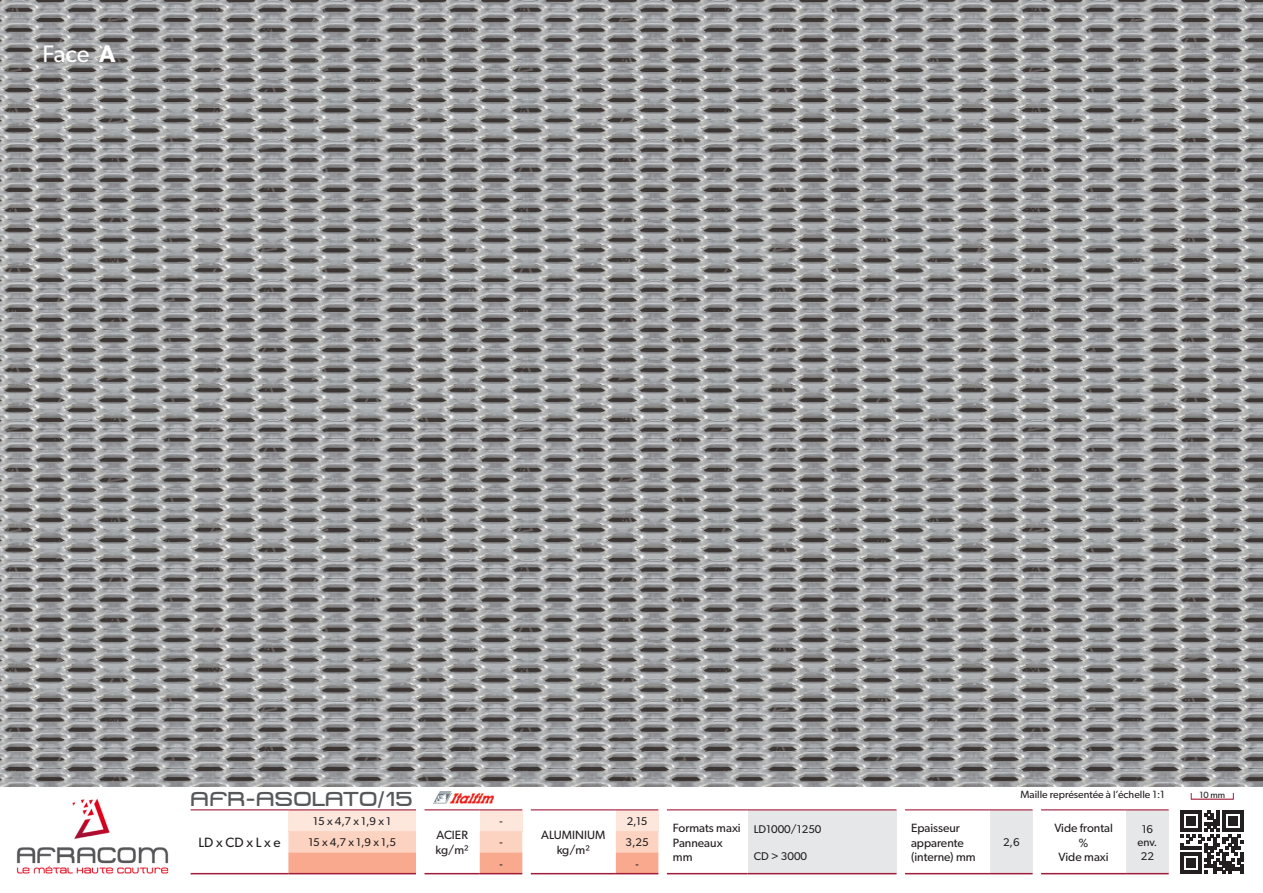
<style>
.page{position:relative;width:1263px;height:893px;background:#fff}
.page>*{position:absolute;margin:0;border:0;box-sizing:border-box;transform-origin:0 0}
.t1{font:24px "Gibson";color:#fff}
.Paragraphe_Afracom{font:20.1px "Metro DF";color:#57585a}
.Paragraphe_Afracom-2{font:13.5px "Gibson";color:#231f20}
.Paragraphe_Afracom-3{font:12px "Gibson";color:#231f20}
.Paragraphe_Afracom-4{font:11.25px "Gibson";color:#231f20}
.Paragraphe_Afracom-5{font:10.5px "Gibson";color:#231f20}
.Paragraphe_Afracom-6{font:9px "Gibson";color:#231f20}
.s1{font-weight:600}
</style>
<div class="page">
<img style="left:16px;top:798px;width:153px;height:76px">
<img style="left:0;top:0;width:1263px;height:787px">
<div style="left:288px;top:810px;width:128px;height:21px;background:#fde7dc"></div>
<div style="left:480px;top:810px;width:42px;height:21px;background:#fde7dc"></div>
<div style="left:616px;top:810px;width:42px;height:21px;background:#fde7dc"></div>
<div style="left:748px;top:810px;width:148px;height:64px;background:#e6e7e9"></div>
<div style="left:990px;top:810px;width:42px;height:64px;background:#e6e7e9"></div>
<div style="left:1126px;top:810px;width:43px;height:64px;background:#e6e7e9"></div>
<svg style="left:288px;top:831px;width:370px;height:43px"></svg>
<hr style="left:191px;top:809px;width:97px;height:1px;background:#a11c3a">
<hr style="left:288px;top:809px;width:128px;height:1px;background:#a11c3a">
<hr style="left:424px;top:809px;width:56px;height:1px;background:#a11c3a">
<hr style="left:480px;top:809px;width:42px;height:1px;background:#a11c3a">
<hr style="left:531px;top:809px;width:85px;height:1px;background:#a11c3a">
<hr style="left:616px;top:809px;width:42px;height:1px;background:#a11c3a">
<hr style="left:667px;top:809px;width:81px;height:1px;background:#a11c3a">
<hr style="left:748px;top:809px;width:148px;height:1px;background:#a11c3a">
<hr style="left:905px;top:809px;width:85px;height:1px;background:#a11c3a">
<hr style="left:990px;top:809px;width:42px;height:1px;background:#a11c3a">
<hr style="left:1041px;top:809px;width:85px;height:1px;background:#a11c3a">
<hr style="left:1126px;top:809px;width:43px;height:1px;background:#a11c3a">
<hr style="left:191px;top:873px;width:97px;height:1px;background:#a11c3a">
<hr style="left:288px;top:873px;width:128px;height:1px;background:#a11c3a">
<hr style="left:424px;top:873px;width:56px;height:1px;background:#a11c3a">
<hr style="left:480px;top:873px;width:42px;height:1px;background:#a11c3a">
<hr style="left:531px;top:873px;width:85px;height:1px;background:#a11c3a">
<hr style="left:616px;top:873px;width:42px;height:1px;background:#a11c3a">
<hr style="left:667px;top:873px;width:81px;height:1px;background:#a11c3a">
<hr style="left:748px;top:873px;width:148px;height:1px;background:#a11c3a">
<hr style="left:905px;top:873px;width:85px;height:1px;background:#a11c3a">
<hr style="left:990px;top:873px;width:42px;height:1px;background:#a11c3a">
<hr style="left:1041px;top:873px;width:85px;height:1px;background:#a11c3a">
<hr style="left:1126px;top:873px;width:43px;height:1px;background:#a11c3a">
<svg style="left:1181px;top:811px;width:63px;height:63px"></svg>
<hr style="left:1191px;top:799px;width:42px;height:1px;background:#a11c3a">
<img style="left:433px;top:792px;width:61px;height:11px">
<p class="t1" style="left:43px;top:39px;width:74px">Face <span class="s1">A</span></p>
<p class="Paragraphe_Afracom" style="left:191px;top:788px;width:223px">AFR-ASOLATO/15</p>
<p class="Paragraphe_Afracom-5" style="left:1020px;top:788px;width:146px">Maille représentée à l’échelle 1:1</p>
<p class="Paragraphe_Afracom-6" style="left:1199px;top:789px;width:27px">10 mm</p>
<p class="Paragraphe_Afracom-2" style="left:198px;top:834px;width:84px">LD x CD x L x e</p>
<p class="Paragraphe_Afracom-4" style="left:313px;top:814px;width:79px">15 x 4,7 x 1,9 x 1</p>
<p class="Paragraphe_Afracom-4" style="left:499px;top:814px;width:5px">-</p>
<p class="Paragraphe_Afracom-4" style="left:627px;top:814px;width:22px">2,15</p>
<p class="Paragraphe_Afracom-3" style="left:436px;top:828px;width:33px">ACIER</p>
<p class="Paragraphe_Afracom-3" style="left:435px;top:842px;width:35px">kg/m²</p>
<p class="Paragraphe_Afracom-3" style="left:541px;top:828px;width:66px">ALUMINIUM</p>
<p class="Paragraphe_Afracom-3" style="left:557px;top:842px;width:35px">kg/m²</p>
<p class="Paragraphe_Afracom-4" style="left:308px;top:836px;width:89px">15 x 4,7 x 1,9 x 1,5</p>
<p class="Paragraphe_Afracom-4" style="left:499px;top:836px;width:5px">-</p>
<p class="Paragraphe_Afracom-4" style="left:625px;top:836px;width:25px">3,25</p>
<p class="Paragraphe_Afracom-4" style="left:499px;top:857px;width:5px">-</p>
<p class="Paragraphe_Afracom-4" style="left:635px;top:857px;width:5px">-</p>
<p class="Paragraphe_Afracom-3" style="left:673px;top:821px;width:69px">Formats maxi</p>
<p class="Paragraphe_Afracom-3" style="left:673px;top:835px;width:51px">Panneaux</p>
<p class="Paragraphe_Afracom-3" style="left:673px;top:850px;width:21px">mm</p>
<p class="Paragraphe_Afracom-4" style="left:754px;top:822px;width:69px">LD1000/1250</p>
<p class="Paragraphe_Afracom-4" style="left:754px;top:849px;width:55px">CD &gt; 3000</p>
<p class="Paragraphe_Afracom-3" style="left:911px;top:821px;width:50px">Epaisseur</p>
<p class="Paragraphe_Afracom-3" style="left:911px;top:835px;width:54px">apparente</p>
<p class="Paragraphe_Afracom-3" style="left:911px;top:850px;width:66px">(interne) mm</p>
<p class="Paragraphe_Afracom-4" style="left:1003px;top:836px;width:18px">2,6</p>
<p class="Paragraphe_Afracom-3" style="left:1054px;top:821px;width:60px">Vide frontal</p>
<p class="Paragraphe_Afracom-3" style="left:1079px;top:835px;width:11px">%</p>
<p class="Paragraphe_Afracom-3" style="left:1058px;top:850px;width:52px">Vide maxi</p>
<p class="Paragraphe_Afracom-4" style="left:1142px;top:822px;width:13px">16</p>
<p class="Paragraphe_Afracom-4" style="left:1137px;top:836px;width:21px">env.</p>
<p class="Paragraphe_Afracom-4" style="left:1141px;top:849px;width:15px">22</p>
</div>
